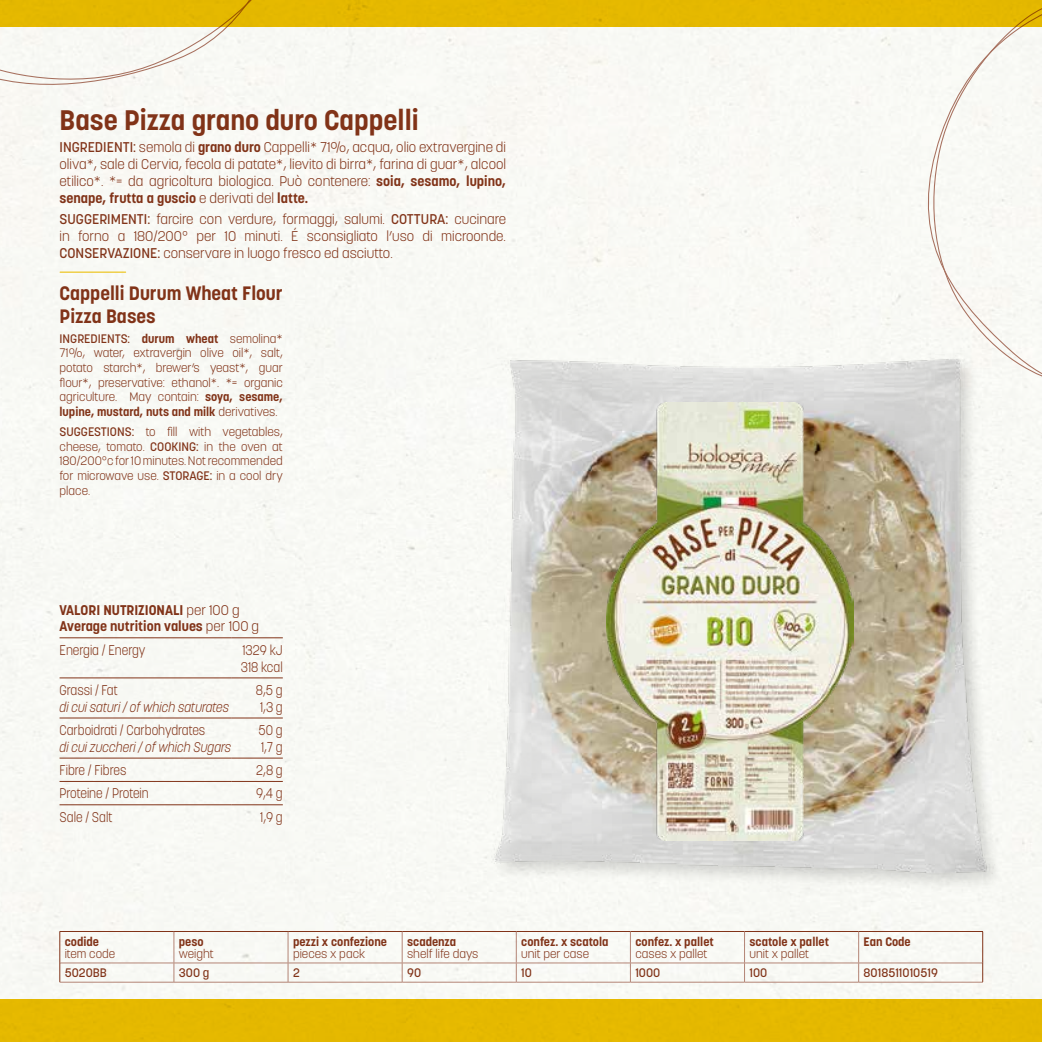
<style>
.page{position:relative;width:1042px;height:1042px;background:#fff}
.page>*{position:absolute;margin:0;border:0;box-sizing:border-box;transform-origin:0 0}
.t1{font:700 28px "Korolev";color:#813318}
.t2{font:700 19.25px/23.1px "Korolev";color:#813318}
.t3{font:300 14px/16.8px "Korolev";color:#813318;text-align:justify}
.t4{font:300 14px/16.8px "Korolev";color:#813318;scale:.9 1}
.t5{font:italic 300 14px "Korolev";color:#813318;scale:.9 1}
.t6{font:700 14px/16.8px "Korolev";color:#813318}
.t7{font:300 12.25px/14.7px "Korolev";color:#813318;text-align:justify}
.t8{font:700 12.25px "Korolev";color:#813318}
.t9{font:500 12.25px "Korolev";color:#813318}
.s1{font-weight:500}
.s2{font-weight:700}
.s3{font-weight:300}
</style>
<div class="page">
<div style="left:0;top:26px;width:1042px;height:973px;background:#f8f9f5"></div>
<div style="left:907px;top:26px;width:135px;height:390px;background:#f9f9f5"></div>
<div style="left:926px;top:26px;width:116px;height:374px;background:#f9f9f5"></div>
<div style="left:0;top:26px;width:324px;height:70px;background:#f8f8f4"></div>
<hr style="left:60px;top:637px;width:172px;height:1px;background:#813318">
<hr style="left:232px;top:637px;width:51px;height:1px;background:#813318">
<hr style="left:60px;top:677px;width:172px;height:1px;background:#813318">
<hr style="left:232px;top:677px;width:51px;height:1px;background:#813318">
<hr style="left:60px;top:717px;width:172px;height:1px;background:#813318">
<hr style="left:232px;top:717px;width:51px;height:1px;background:#813318">
<hr style="left:60px;top:758px;width:172px;height:1px;background:#813318">
<hr style="left:232px;top:758px;width:51px;height:1px;background:#813318">
<hr style="left:60px;top:781px;width:172px;height:1px;background:#813318">
<hr style="left:232px;top:781px;width:51px;height:1px;background:#813318">
<hr style="left:60px;top:804px;width:172px;height:1px;background:#813318">
<hr style="left:232px;top:804px;width:51px;height:1px;background:#813318">
<hr style="left:60px;top:931px;width:114px;height:1px;background:#813318">
<hr style="left:59px;top:932px;width:1px;height:31px;background:#813318">
<hr style="left:174px;top:931px;width:114px;height:1px;background:#813318">
<hr style="left:288px;top:931px;width:114px;height:1px;background:#813318">
<hr style="left:402px;top:931px;width:114px;height:1px;background:#813318">
<hr style="left:516px;top:931px;width:114px;height:1px;background:#813318">
<hr style="left:630px;top:931px;width:114px;height:1px;background:#813318">
<hr style="left:744px;top:931px;width:114px;height:1px;background:#813318">
<hr style="left:858px;top:931px;width:125px;height:1px;background:#813318">
<hr style="left:982px;top:932px;width:1px;height:31px;background:#813318">
<hr style="left:174px;top:932px;width:1px;height:30px;background:#b38475">
<hr style="left:288px;top:932px;width:1px;height:30px;background:#b38475">
<hr style="left:402px;top:932px;width:1px;height:30px;background:#b38475">
<hr style="left:516px;top:932px;width:1px;height:30px;background:#b38475">
<hr style="left:630px;top:932px;width:1px;height:30px;background:#b38475">
<hr style="left:744px;top:932px;width:1px;height:30px;background:#b38475">
<hr style="left:858px;top:932px;width:1px;height:30px;background:#b38475">
<hr style="left:60px;top:962px;width:114px;height:1px;background:#b38475">
<hr style="left:174px;top:962px;width:114px;height:1px;background:#b38475">
<svg style="left:174px;top:963px;width:1px;height:19px"></svg>
<hr style="left:288px;top:962px;width:114px;height:1px;background:#b38475">
<svg style="left:288px;top:963px;width:1px;height:19px"></svg>
<hr style="left:402px;top:962px;width:114px;height:1px;background:#b38475">
<svg style="left:402px;top:963px;width:1px;height:19px"></svg>
<hr style="left:516px;top:962px;width:114px;height:1px;background:#b38475">
<svg style="left:516px;top:963px;width:1px;height:19px"></svg>
<hr style="left:630px;top:962px;width:114px;height:1px;background:#b38475">
<svg style="left:630px;top:963px;width:1px;height:19px"></svg>
<hr style="left:744px;top:962px;width:114px;height:1px;background:#b38475">
<svg style="left:744px;top:963px;width:1px;height:19px"></svg>
<hr style="left:858px;top:962px;width:124px;height:1px;background:#b38475">
<svg style="left:858px;top:963px;width:1px;height:19px"></svg>
<hr style="left:60px;top:982px;width:114px;height:1px;background:#b38475">
<hr style="left:174px;top:982px;width:114px;height:1px;background:#b38475">
<hr style="left:288px;top:982px;width:114px;height:1px;background:#b38475">
<hr style="left:402px;top:982px;width:114px;height:1px;background:#b38475">
<hr style="left:516px;top:982px;width:114px;height:1px;background:#b38475">
<hr style="left:630px;top:982px;width:114px;height:1px;background:#b38475">
<hr style="left:744px;top:982px;width:114px;height:1px;background:#b38475">
<hr style="left:858px;top:982px;width:125px;height:1px;background:#b38475">
<svg style="left:59px;top:963px;width:1px;height:19px"></svg>
<svg style="left:982px;top:963px;width:1px;height:19px"></svg>
<hr style="left:60px;top:272px;width:66px;height:1px;background:#ebbd00">
<div style="left:0;top:0;width:1042px;height:26px;background:#ebbd00"></div>
<div style="left:0;top:999px;width:1042px;height:43px;background:#ebbd00"></div>
<img style="left:471px;top:310px;width:541px;height:603px">
<img style="left:606px;top:402px;width:247px;height:438px">
<h1 class="t1" style="left:60px;top:103px;width:361px">Base Pizza grano duro Cappelli</h1>
<p class="t3" style="left:60px;top:139px;width:448px"><span class="s1">INGREDIENTI:</span> semola di <span class="s2">grano duro</span> Cappelli* 71%, acqua, olio extravergine di oliva*, sale di Cervia, fecola di patate*, lievito di birra*, farina di guar*, alcool etilico*. *= da agricoltura biologica. Può contenere: <span class="s2">soia, sesamo, lupino, senape, frutta a guscio</span> e derivati del <span class="s2">latte.</span></p>
<p class="t3" style="left:60px;top:211px;width:448px"><span class="s1">SUGGERIMENTI:</span> farcire con verdure, formaggi, salumi. <span class="s1">COTTURA:</span> cucinare in forno a 180/200° per 10 minuti. É sconsigliato l’uso di microonde.<br><span class="s1">CONSERVAZIONE:</span> conservare in luogo fresco ed asciutto.</p>
<h2 class="t2" style="left:60px;top:281px;width:225px">Cappelli Durum Wheat Flour<br>Pizza Bases</h2>
<p class="t7" style="left:60px;top:331px;width:225px"><span class="s1">INGREDIENTS:</span> <span class="s2">durum wheat</span> semolina* 71%, water, extravergin olive oil*, salt, potato starch*, brewer’s yeast*, guar flour*, preservative: ethanol*. *= organic agriculture. May contain: <span class="s2">soya, sesame, lupine, mustard, nuts and milk</span> derivatives.</p>
<p class="t7" style="left:60px;top:424px;width:225px"><span class="s1">SUGGESTIONS:</span> to fill with vegetables, cheese, tomato. <span class="s1">COOKING:</span> in the oven at 180/200°c for 10 minutes. Not recommended for microwave use. <span class="s1">STORAGE:</span> in a cool dry place.</p>
<p class="t6" style="left:60px;top:601px;width:201px">VALORI NUTRIZIONALI <span class="s3">per 100 g<br></span>Average nutrition values <span class="s3">per 100 g</span></p>
<p class="t4" style="left:60px;top:641px;width:97px">Energia / Energy</p>
<p class="t4" style="left:241px;top:641px;width:48px">1329 kJ<br>318 kcal</p>
<p class="t4" style="left:60px;top:681px;width:66px">Grassi / Fat</p>
<p class="t5" style="left:60px;top:698px;width:190px">di cui saturi / of which saturates</p>
<p class="t4" style="left:256px;top:681px;width:31px">8,5 g<br>1,3 g</p>
<p class="t4" style="left:60px;top:721px;width:163px">Carboidrati / Carbohydrates</p>
<p class="t5" style="left:60px;top:738px;width:192px">di cui zuccheri / of which Sugars</p>
<p class="t4" style="left:259px;top:721px;width:28px">50 g<br>1,7 g</p>
<p class="t4" style="left:60px;top:762px;width:76px">Fibre / Fibres</p>
<p class="t4" style="left:256px;top:762px;width:31px">2,8 g</p>
<p class="t4" style="left:60px;top:785px;width:101px">Proteine / Protein</p>
<p class="t4" style="left:256px;top:785px;width:31px">9,4 g</p>
<p class="t4" style="left:60px;top:808px;width:60px">Sale / Salt</p>
<p class="t4" style="left:260px;top:808px;width:27px">1,9 g</p>
<p class="t8" style="left:65px;top:933px;width:36px">codide</p>
<p class="t7" style="left:65px;top:946px;width:52px">item code</p>
<p class="t8" style="left:179px;top:933px;width:26px">peso</p>
<p class="t7" style="left:179px;top:946px;width:36px">weight</p>
<p class="t8" style="left:293px;top:933px;width:95px">pezzi x confezione</p>
<p class="t7" style="left:293px;top:946px;width:74px">pieces x pack</p>
<p class="t8" style="left:407px;top:933px;width:51px">scadenza</p>
<p class="t7" style="left:407px;top:946px;width:73px">shelf life days</p>
<p class="t8" style="left:521px;top:933px;width:89px">confez. x scatola</p>
<p class="t7" style="left:521px;top:946px;width:69px">unit per case</p>
<p class="t8" style="left:635px;top:933px;width:80px">confez. x pallet</p>
<p class="t7" style="left:635px;top:946px;width:74px">cases x pallet</p>
<p class="t8" style="left:749px;top:933px;width:81px">scatole x pallet</p>
<p class="t7" style="left:749px;top:946px;width:61px">unit x pallet</p>
<p class="t8" style="left:863px;top:933px;width:49px">Ean Code</p>
<p class="t9" style="left:65px;top:965px;width:44px">5020BB</p>
<p class="t9" style="left:179px;top:965px;width:32px">300 g</p>
<p class="t9" style="left:293px;top:965px;width:8px">2</p>
<p class="t9" style="left:407px;top:965px;width:15px">90</p>
<p class="t9" style="left:521px;top:965px;width:12px">10</p>
<p class="t9" style="left:635px;top:965px;width:26px">1000</p>
<p class="t9" style="left:749px;top:965px;width:19px">100</p>
<p class="t9" style="left:863px;top:965px;width:76px">8018511010519</p>
</div>
